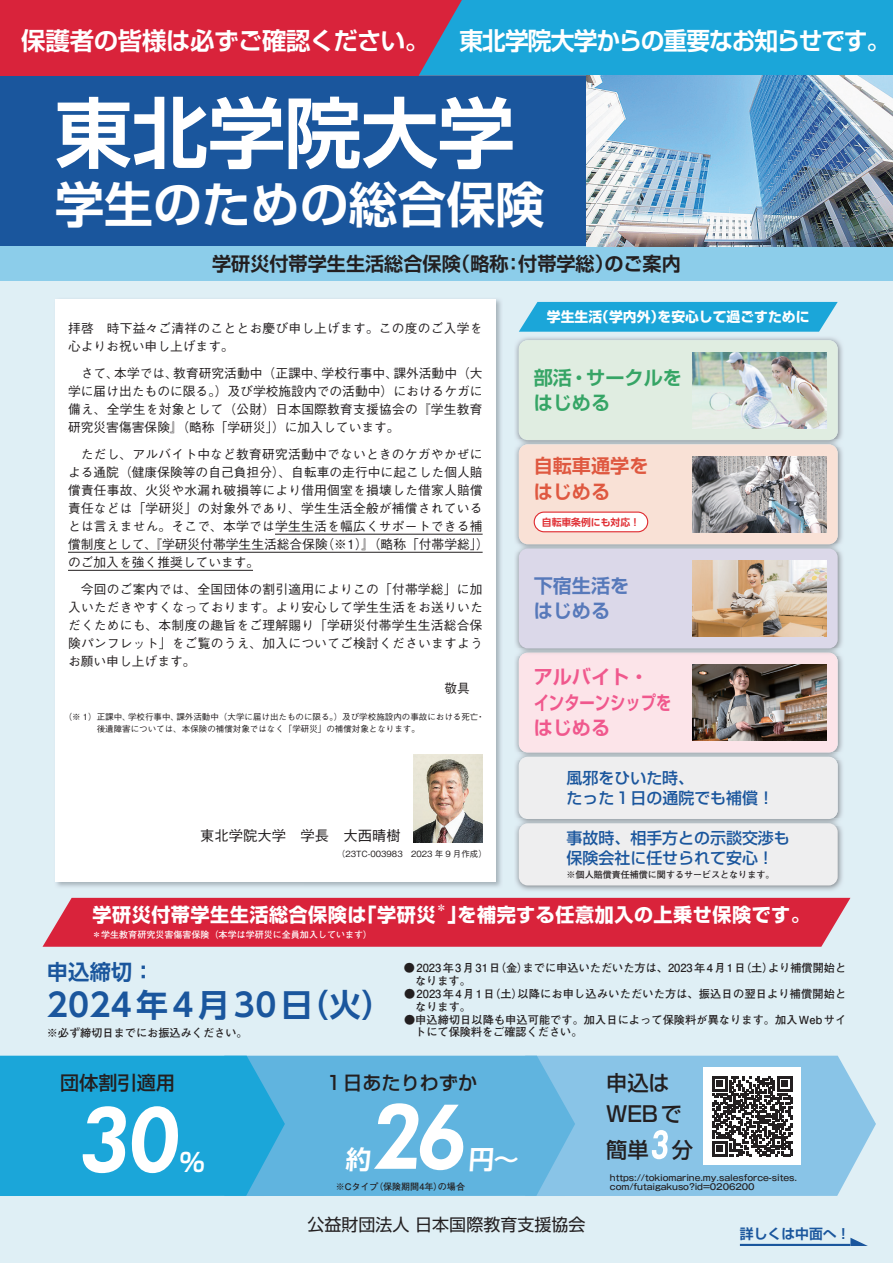
<style>
.page{position:relative;width:893px;height:1263px;background:#dfeff5}
.page>*{position:absolute;margin:0;border:0;box-sizing:border-box;transform-origin:0 0}
.t1{font:800 85.05px "Futura";color:#fff}
.t2{font:700 76.5px "Shin Go Pr 6 N De";color:#fff}
.t3{font:700 48.9px "Shin Go Pr 6 N De";color:#fff}
.t4{font:700 31.95px "UD Shin Go Pr 6 N De";letter-spacing:.135em;color:#1a569d}
.t5{font:700 25.5px "Shin Go Pr 6 N De";color:#fff}
.t6{font:700 24.45px "Shin Go Pr 6 N De";letter-spacing:-.035em;color:#fff}
.t7{font:700 24.45px "Shin Go Pr 6 N De";letter-spacing:-.015em;color:#fff}
.t8{font:500 21.3px/30.9px "Shin Go Pr 6 N";color:#231f20}
.t9{font:700 21.3px "UD Shin Go Pr 6 N De";color:#1a569d}
.t10{font:700 19.2px "Shin Go Pr 6 N";letter-spacing:.025em;color:#fff}
.t11{font:700 19.2px "Shin Go Pr 6 N De";color:#231f20}
.t12{font:700 19.2px/25.5px "Shin Go Pr 6 N De";color:#f0588d}
.t13{font:500 19.2px "Shin Go Pr 6 N";color:#231f20}
.t14{font:700 19.2px/25.5px "Shin Go Pr 6 N De";color:#36a566}
.t15{font:700 19.2px/25.5px "Shin Go Pr 6 N De";color:#df5840}
.t16{font:700 19.2px/25.5px "Shin Go Pr 6 N De";color:#5779ba}
.t17{font:16.95px "Shin Go Pr 6 N";color:#231f20}
.t18{font:500 15.9px/20.2px "Shin Go Pr 6 N";color:#1a569d}
.t19{font:500 14.4px "Gothic BBB Pr 6 N";color:#231f20}
.t20{font:700 13.8px "Shin Go Pr 6 N";color:#fff}
.t21{font:700 13.8px "Shin Go Pr 6 N De";color:#1a569d}
.t22{font:500 12.75px/18.1px "Gothic BBB Pr 6 N";letter-spacing:.015em;color:#231f20}
.t23{font:700 11.1px/12.8px "Futo Go B101 Pr 6 N";letter-spacing:.01em;color:#231f20}
.t24{font:700 11.1px "Shin Go Pr 6 N";color:#fff}
.t25{font:700 9.75px "UD Shin Go Pr 6 N De";color:#e02e33}
.t26{font:700 9px "Futo Go B101 Pr 6 N";color:#231f20}
.t27{font:700 9px "Futo Go B101 Pr 6 N";color:#fff}
.t28{font:500 8.55px/12.8px "Gothic BBB Pr 6 N";color:#231f20}
.t29{font:500 8.55px/9px "Gothic MB101 Pr 6 N";letter-spacing:-.01em;color:#231f20}
.s1{font-family:"Futura";font-weight:400;font-size:34.5px;color:#fff}
</style>
<div class="page">
<div style="left:43px;top:898px;width:807px;height:49px;background:#d9233b"></div>
<svg style="left:575px;top:1056px;width:301px;height:140px;background:#90c7e8"></svg>
<div style="left:285px;top:1056px;width:290px;height:140px;background:#60b4df"></div>
<div style="left:0;top:1056px;width:285px;height:140px;background:#1ba6d9"></div>
<div style="left:703px;top:1067px;width:98px;height:98px;background:#fff"></div>
<svg style="left:712px;top:1076px;width:80px;height:80px"></svg>
<div style="left:0;top:0;width:893px;height:281px;background:#1a569d"></div>
<div style="left:0;top:0;width:893px;height:76px;background:#d9233b"></div>
<div style="left:0;top:247px;width:893px;height:34px;background:#8ccdea"></div>
<svg style="left:519px;top:302px;width:319px;height:30px;background:#28aada"></svg>
<hr style="left:740px;top:1244px;width:110px;height:2px;background:#1a569d">
<svg style="left:850px;top:1238px;width:18px;height:8px"></svg>
<img style="left:515px;top:655px;width:328px;height:97px">
<div style="left:519px;top:653px;width:319px;height:99px;background:#fce4e9;border-radius:9px"></div>
<img style="left:692px;top:664px;width:134px;height:77px">
<img style="left:515px;top:759px;width:328px;height:60px">
<div style="left:519px;top:757px;width:319px;height:62px;background:#eeeeef;border-radius:9px"></div>
<img style="left:515px;top:826px;width:328px;height:65px">
<div style="left:519px;top:823px;width:319px;height:62px;background:#eeeeef;border-radius:9px"></div>
<img style="left:515px;top:337px;width:328px;height:103px">
<div style="left:519px;top:340px;width:319px;height:100px;background:#e0ede1;border-radius:9px"></div>
<img style="left:692px;top:352px;width:134px;height:76px">
<img style="left:515px;top:447px;width:328px;height:97px">
<div style="left:519px;top:444px;width:319px;height:100px;background:#f9e1d6;border-radius:9px"></div>
<div style="left:534px;top:512px;width:114px;height:20px;background:#fff;border-radius:10px"></div>
<div style="left:534px;top:511px;width:114px;height:21px;border:1px solid #e02e33;border-radius:10px"></div>
<img style="left:692px;top:456px;width:134px;height:76px">
<img style="left:515px;top:551px;width:328px;height:97px">
<div style="left:519px;top:548px;width:319px;height:100px;background:#dbd8e9;border-radius:9px"></div>
<img style="left:692px;top:560px;width:134px;height:76px">
<img style="left:55px;top:299px;width:446px;height:588px">
<div style="left:55px;top:299px;width:440px;height:582px;background:#fff"></div>
<hr style="left:275px;top:534px;width:208px;height:1px;background:#231f20">
<hr style="left:68px;top:552px;width:415px;height:1px;background:#231f20">
<hr style="left:68px;top:570px;width:185px;height:1px;background:#231f20">
<img style="left:414px;top:754px;width:69px;height:88px">
<img style="left:587px;top:76px;width:306px;height:171px">
<div style="left:419px;top:0;width:474px;height:76px;background:#1ba6d9"></div>
<p class="t7" style="left:21px;top:21px;width:409px">保護者の皆様は必ずご確認ください。</p>
<p class="t6" style="left:459px;top:21px;width:432px">東北学院大学からの重要なお知らせです。</p>
<p class="t2" style="left:55px;top:70px;width:461px">東北学院大学</p>
<p class="t3" style="left:55px;top:164px;width:490px">学生のための総合保険</p>
<p class="t11" style="left:212px;top:248px;width:470px">学研災付帯学生生活総合保険（略称：付帯学総）のご案内</p>
<p class="t20" style="left:547px;top:306px;width:264px">学生生活（学内外）を安心して過ごすために</p>
<p class="t22" style="left:68px;top:319px;width:416px">拝啓　時下益々ご清祥のこととお慶び申し上げます。この度のご入学を心よりお祝い申し上げます。</p>
<p class="t22" style="left:68px;top:363px;width:416px;text-align:justify;text-indent:13px">さて、本学では、教育研究活動中（正課中、学校行事中、課外活動中（大学に届け出たものに限る。）及び学校施設内での活動中）におけるケガに備え、全学生を対象として（公財）日本国際教育支援協会の『学生教育研究災害傷害保険』（略称「学研災」）に加入しています。</p>
<p class="t22" style="left:68px;top:444px;width:422px;text-indent:13px">ただし、アルバイト中など教育研究活動中でないときのケガやかぜによる通院（健康保険等の自己負担分）、自転車の走行中に起こした個人賠償責任事故、火災や水漏れ破損等により借用個室を損壊した借家人賠償責任などは「学研災」の対象外であり、学生生活全般が補償されているとは言えません。そこで、本学では学生生活を幅広くサポートできる補償制度として、『学研災付帯学生生活総合保険（※1）』（略称「付帯学総」）のご加入を強く推奨しています。</p>
<p class="t22" style="left:68px;top:579px;width:416px;text-align:justify;text-indent:13px">今回のご案内では、全国団体の割引適用によりこの「付帯学総」に加入いただきやすくなっております。より安心して学生生活をお送りいただくためにも、本制度の趣旨をご理解賜り「学研災付帯学生生活総合保険パンフレット」をご覧のうえ、加入についてご検討くださいますようお願い申し上げます。</p>
<p class="t22" style="left:444px;top:678px;width:40px">敬具　</p>
<p class="t28" style="left:97px;top:709px;width:389px;text-indent:-33px">（※ 1） 正課中、学校行事中、課外活動中（大学に届け出たものに限る。）及び学校施設内の事故における死亡・後遺障害については、本保険の補償対象ではなく「学研災」の補償対象となります。</p>
<p class="t14" style="left:534px;top:364px;width:150px">部活・サークルをはじめる</p>
<p class="t15" style="left:534px;top:452px;width:116px">自転車通学をはじめる</p>
<p class="t25" style="left:542px;top:514px;width:100px">自転車条例にも対応！</p>
<p class="t16" style="left:534px;top:572px;width:97px">下宿生活をはじめる</p>
<p class="t12" style="left:534px;top:663px;width:139px">アルバイト・<br>インターンシップをはじめる</p>
<p class="t18" style="left:567px;top:767px;width:209px">風邪をひいた時、<br>たった1日の通院でも補償！</p>
<p class="t18" style="left:567px;top:827px;width:225px">事故時、相手方との示談交渉も保険会社に任せられて安心！</p>
<p class="t26" style="left:567px;top:867px;width:209px">※個人賠償責任補償に関するサービスとなります。</p>
<p class="t19" style="left:200px;top:824px;width:202px">東北学院大学　学長　大西晴樹</p>
<p class="t28" style="left:337px;top:847px;width:152px">（23TC-003983　2023 年 9 月作成）</p>
<p class="t10" style="left:93px;top:899px;width:344px">学研災付帯学生生活総合保険は「学研災</p>
<p class="t24" style="left:436px;top:899px;width:13px">＊</p>
<p class="t10" style="left:447px;top:899px;width:364px">」を補完する任意加入の上乗せ保険です。</p>
<p class="t27" style="left:92px;top:928px;width:282px">＊学生教育研究災害傷害保険（本学は学研災に全員加入しています）</p>
<p class="t9" style="left:47px;top:955px;width:109px">申込締切：</p>
<p class="t4" style="left:47px;top:979px;width:348px">2024年4月30日（火）</p>
<p class="t23" style="left:47px;top:1026px;width:202px">※必ず締切日までにお振込みください。</p>
<p class="t23" style="left:415px;top:961px;width:433px;text-indent:-11px">●2023年3月31日（金）までに申込いただいた方は、2023年4月1日（土）より補償開始となります。</p>
<p class="t23" style="left:415px;top:987px;width:433px;text-indent:-11px">●2023年4月1日（土）以降にお申し込みいただいた方は、振込日の翌日より補償開始となります。</p>
<p class="t23" style="left:415px;top:1012px;width:432px;text-indent:-11px">●申込締切日以降も申込可能です。加入日によって保険料が異なります。加入Webサイトにて保険料をご確認ください。</p>
<p class="t13" style="left:60px;top:1066px;width:116px">団体割引適用</p>
<p class="t1" style="left:79px;top:1083px;width:108px">30</p>
<p class="t5" style="left:179px;top:1141px;width:30px">％</p>
<p class="t13" style="left:326px;top:1066px;width:152px">1日あたりわずか</p>
<p class="t1" style="left:371px;top:1080px;width:103px">26</p>
<p class="t5" style="left:345px;top:1138px;width:30px">約</p>
<p class="t5" style="left:468px;top:1138px;width:54px">円～</p>
<p class="t26" style="left:336px;top:1179px;width:131px">※Cタイプ（保険期間4年）の場合</p>
<p class="t17" style="left:308px;top:1211px;width:279px">公益財団法人 日本国際教育支援協会</p>
<p class="t8" style="left:606px;top:1066px;width:77px">申込は<br>WEBで</p>
<p class="t8" style="left:606px;top:1133px;width:89px">簡単<span class="s1">3</span>分</p>
<p class="t29" style="left:610px;top:1172px;width:189px">https://tokiomarine.my.salesforce-sites. com/futaigakuso?id=0206200</p>
<p class="t21" style="left:740px;top:1222px;width:112px">詳しくは中面へ！</p>
</div>
